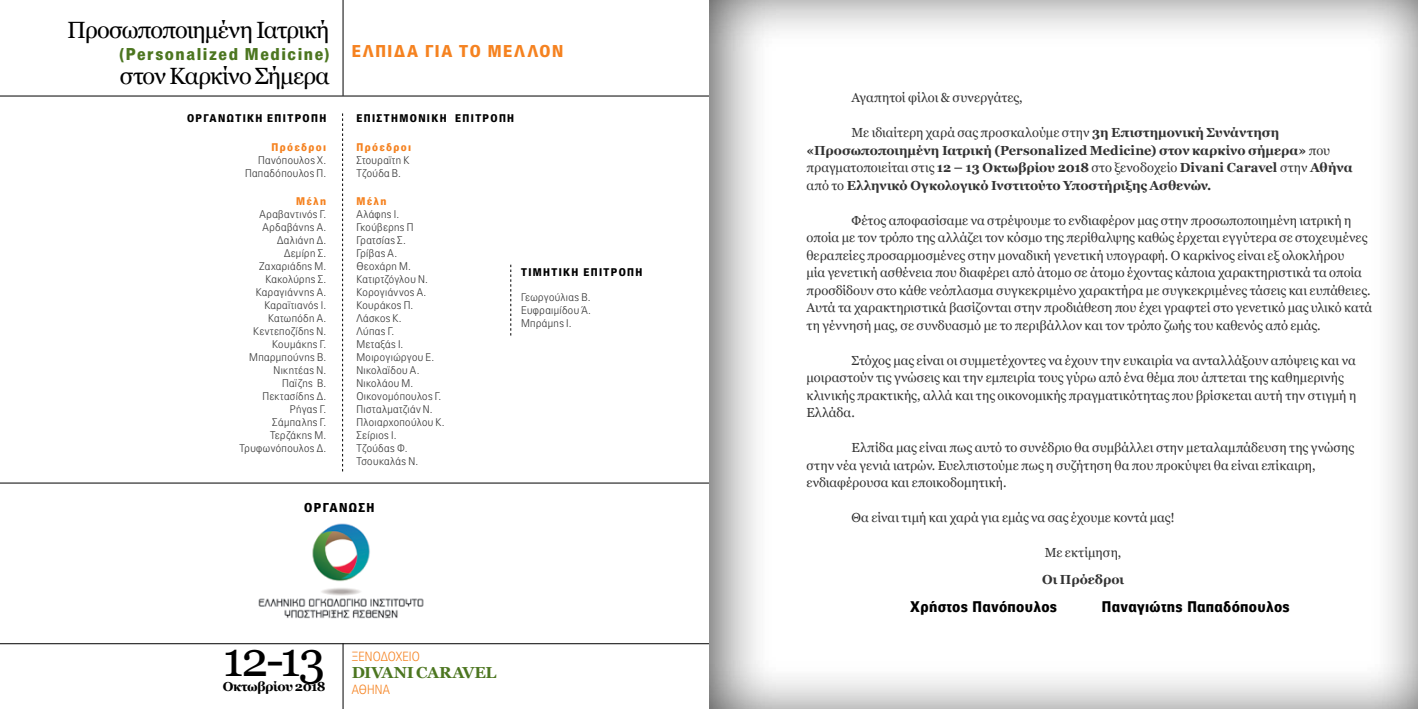
<style>
.page{position:relative;width:1418px;height:709px;background:#fff}
.page>*{position:absolute;margin:0;border:0;box-sizing:border-box;transform-origin:0 0}
.t1{font:48px "Georgia";color:#000}
.t2{font:23.5px "Georgia";letter-spacing:-.04em;color:#000}
.t3{font:900 16.62px "PF Paperback";letter-spacing:.1em;color:#4c7620;scale:.94 1}
.t4{font:900 16.62px "PF Paperback";letter-spacing:.245em;color:#f58220;scale:.94 1}
.t5{font:700 15.88px "Georgia";letter-spacing:-.015em;color:#4c7620}
.t6{font:900 15px "PF Paperback";letter-spacing:.02em;color:#000;scale:.94 1}
.t7{font:13.12px/17.5px "Georgia";color:#333}
.t8{font:700 13.12px/17.5px "Georgia";letter-spacing:.005em;color:#333}
.t9{font:700 13px "Georgia";letter-spacing:-.035em;color:#000}
.t10{font:300 12.88px "PF Paperback";letter-spacing:.01em;color:#f58220;scale:.94 1}
.t11{font:900 12.5px "PF Paperback";color:#000;scale:.94 1}
.t12{font:300 10.88px/13px "PF Paperback";letter-spacing:.04em;color:#333;text-align:right}
.t13{font:900 10.88px "PF Paperback";letter-spacing:.14em;color:#000;scale:.94 1}
.t14{font:900 10.88px "PF Paperback";letter-spacing:.135em;color:#f58220;scale:.94 1}
.s1{font-weight:400}
</style>
<div class="page">
<div style="left:704px;top:0;width:713px;height:709px;background:#000;opacity:.75"></div>
<svg style="left:342px;top:113px;width:1px;height:358px"></svg>
<svg style="left:510px;top:265px;width:1px;height:70px"></svg>
<img style="left:258px;top:523px;width:166px;height:96px">
<hr style="left:0;top:483px;width:709px;height:1px;background:#000">
<hr style="left:0;top:96px;width:709px;height:1px;background:#000">
<hr style="left:343px;top:0;width:1px;height:96px;background:#000">
<hr style="left:0;top:643px;width:709px;height:1px;background:#000">
<hr style="left:343px;top:643px;width:1px;height:66px;background:#000">
<h2 class="t2" style="left:67px;top:13px;width:264px">Προσωποποιημένη Ιατρική</h2>
<p class="t3" style="left:119px;top:44px;width:225px">(Personalized Medicine)</p>
<h2 class="t2" style="left:120px;top:59px;width:211px">στον Καρκίνο Σήμερα</h2>
<p class="t13" style="left:187px;top:111px;width:150px">Οργανωτική Επιτροπή</p>
<p class="t14" style="left:271px;top:141px;width:60px">Πρόεδροι</p>
<p class="t12" style="left:245px;top:154px;width:83px">Πανόπουλος X.<br>Παπαδόπουλος Π.</p>
<p class="t14" style="left:296px;top:194px;width:34px">Μέλη</p>
<p class="t12" style="left:239px;top:207px;width:88px">Αραβαντινός Γ.<br>Αρδαβάνης Α.<br>Δαλιάνη Δ.<br>Δεμίρη Σ.<br>Ζαχαριάδης Μ.<br>Κακολύρης Σ.<br>Καραγιάννης Α.<br>Καραϊτιανός Ι.<br>Κατωπόδη Α.<br>Κεντεποζίδης Ν.<br>Κουμάκης Γ.<br>Μπαρμπούνης Β.<br>Νικητέας Ν.<br>Παϊζης Β.<br>Πεκτασίδης Δ.<br>Ρήγας Γ.<br>Σάμπαλης Γ.<br>Τερζάκης Μ.<br>Τρυφωνόπουλος Δ.</p>
<p class="t4" style="left:352px;top:41px;width:227px">Ελπίδα για το μέλλον</p>
<p class="t13" style="left:356px;top:111px;width:169px">Επιστημονική Επιτροπή</p>
<p class="t14" style="left:356px;top:141px;width:60px">Πρόεδροι</p>
<p class="t12" style="left:356px;top:154px;width:53px;text-align:left">Στουραϊτη Κ<br>Τζούδα Β.</p>
<p class="t14" style="left:356px;top:194px;width:34px">Μέλη</p>
<p class="t12" style="left:356px;top:207px;width:90px;text-align:left">Αλάφης Ι.<br>Γκούβερης Π<br>Γρατσίας Σ.<br>Γρίβας Α.<br>Θεοχάρη Μ.<br>Κατιρτζόγλου Ν.<br>Κορογιάννος Α.<br>Κουράκος Π.<br>Λάσκος Κ.<br>Λύπας Γ.<br>Μεταξάς Ι.<br>Μοιρογιώργου Ε.<br>Νικολαϊδου Α.<br>Νικολάου Μ.<br>Οικονομόπουλος Γ.<br>Πισταλματζιάν Ν.<br>Πλοιαρχοπούλου Κ.<br>Σείριος Ι.<br>Τζούδας Φ.<br>Τσουκαλάς Ν.</p>
<p class="t13" style="left:521px;top:265px;width:130px">Τιμητική Επιτροπή</p>
<p class="t12" style="left:521px;top:290px;width:71px;text-align:justify">Γεωργούλιας Β.<br>Ευφραιμίδου Ά.<br>Μπράμης Ι.</p>
<p class="t11" style="left:304px;top:500px;width:75px">Οργάνωση</p>
<h1 class="t1" style="left:223px;top:624px;width:104px">12-13</h1>
<p class="t9" style="left:223px;top:677px;width:104px">Οκτωβρίου 2018</p>
<p class="t10" style="left:352px;top:649px;width:74px">Ξενοδοχείο</p>
<p class="t5" style="left:352px;top:660px;width:146px">DIVANI CARAVEL</p>
<p class="t10" style="left:352px;top:682px;width:41px">aθηνα</p>
<p class="t7" style="left:851px;top:88px;width:173px">Αγαπητοί φίλοι &amp; συνεργάτες,</p>
<p class="t8" style="left:806px;top:123px;width:547px;text-indent:45px"><span class="s1">Με ιδιαίτερη χαρά σας προσκαλούμε στην</span> 3η Επιστημονική Συνάντηση «Προσωποποιημένη Ιατρική (Personalized Medicine) στον καρκίνο σήμερα» <span class="s1">που πραγματοποιείται στις</span> 12 – 13 Οκτωβρίου 2018 <span class="s1">στο ξενοδοχείο</span> Divani Caravel <span class="s1">στην</span> Αθήνα <span class="s1">από το</span> Ελληνικό Ογκολογικό Ινστιτούτο Υποστήριξης Ασθενών.</p>
<p class="t7" style="left:806px;top:211px;width:567px;text-indent:45px">Φέτος αποφασίσαμε να στρέψουμε το ενδιαφέρον μας στην προσωποποιημένη ιατρική η οποία με τον τρόπο της αλλάζει τον κόσμο της περίθαλψης καθώς έρχεται εγγύτερα σε στοχευμένες θεραπείες προσαρμοσμένες στην μοναδική γενετική υπογραφή. Ο καρκίνος είναι εξ ολοκλήρου<br>μία γενετική ασθένεια που διαφέρει από άτομο σε άτομο έχοντας κάποια χαρακτηριστικά τα οποία προσδίδουν στο κάθε νεόπλασμα συγκεκριμένο χαρακτήρα με συγκεκριμένες τάσεις και ευπάθειες.<br>Αυτά τα χαρακτηριστικά βασίζονται στην προδιάθεση που έχει γραφτεί στο γενετικό μας υλικό κατά τη γέννησή μας, σε συνδυασμό με το περιβάλλον και τον τρόπο ζωής του καθενός από εμάς.</p>
<p class="t7" style="left:806px;top:351px;width:551px;text-indent:45px">Στόχος μας είναι οι συμμετέχοντες να έχουν την ευκαιρία να ανταλλάξουν απόψεις και να μοιραστούν τις γνώσεις και την εμπειρία τους γύρω από ένα θέμα που άπτεται της καθημερινής κλινικής πρακτικής, αλλά και της οικονομικής πραγματικότητας που βρίσκεται αυτή την στιγμή η Ελλάδα.</p>
<p class="t7" style="left:806px;top:438px;width:549px;text-indent:45px">Ελπίδα μας είναι πως αυτό το συνέδριο θα συμβάλλει στην μεταλαμπάδευση της γνώσης στην νέα γενιά ιατρών. Ευελπιστούμε πως η συζήτηση θα που προκύψει θα είναι επίκαιρη, ενδιαφέρουσα και εποικοδομητική.</p>
<p class="t7" style="left:851px;top:508px;width:324px">Θα είναι τιμή και χαρά για εμάς να σας έχουμε κοντά μας!</p>
<p class="t7" style="left:1044px;top:543px;width:78px">Με εκτίμηση,</p>
<p class="t8" style="left:1042px;top:570px;width:83px">Οι Πρόεδροι</p>
<p class="t6" style="left:910px;top:597px;width:157px">Χρήστος Πανόπουλος</p>
<p class="t6" style="left:1101px;top:597px;width:201px">Παναγιώτης Παπαδόπουλος</p>
</div>
